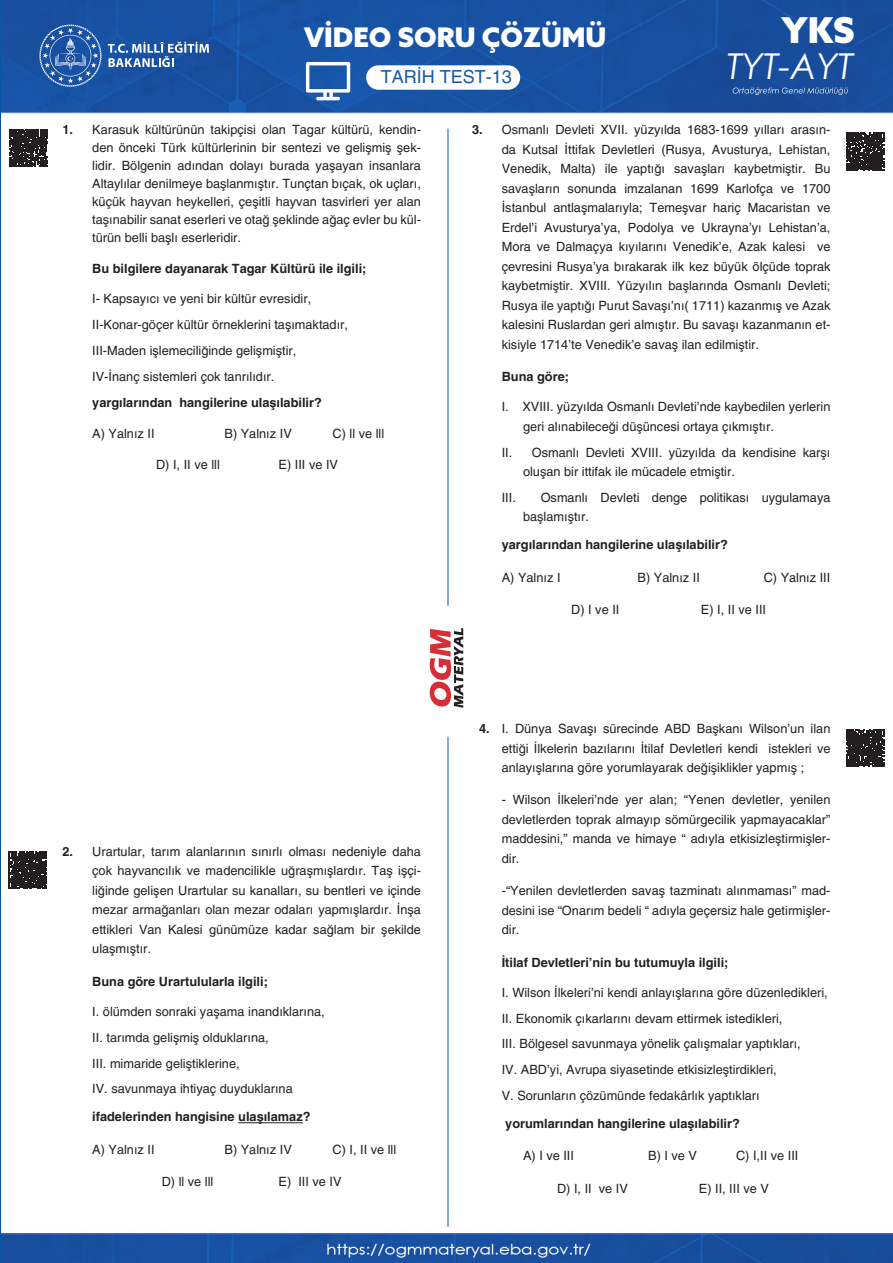
<style>
.page{position:relative;width:893px;height:1263px;background:#fff}
.page>*{position:absolute;margin:0;border:0;box-sizing:border-box;transform-origin:0 0}
.t1{font:italic 35.7px "Century Gothic";color:#fff}
.t2{font:900 35.7px "Azo Sans";color:#fff}
.t3{font:900 27px "Azo Sans";color:#fff}
.t4{font:18px "Helveticasinav";color:#185aa5}
.SORU__Y{font:12.75px/19.5px "Helveticasinav";color:#231f20;text-align:justify}
.CEVAP_5_Lİ__Y{font:12.75px/19.5px "Helveticasinav";color:#231f20}
.SORU__Y-2{font:700 12.75px "Helveticasinav";color:#231f20}
.s1{font-weight:700}
</style>
<div class="page">
<img style="left:2px;top:0;width:891px;height:1263px">
<hr style="left:448px;top:129px;width:1px;height:477px;background:#1358a3">
<hr style="left:448px;top:737px;width:1px;height:490px;background:#1358a3">
<svg style="left:39px;top:24px;width:63px;height:63px;background:#3a6bb0"></svg>
<svg style="left:108px;top:42px;width:101px;height:25px;background:#5781bb"></svg>
<svg style="left:430px;top:627px;width:33px;height:81px"></svg>
<div style="left:366px;top:65px;width:154px;height:25px;background:#fff;border-radius:12px"></div>
<svg style="left:306px;top:62px;width:44px;height:38px"></svg>
<svg style="left:733px;top:87px;width:115px;height:8px"></svg>
<hr style="left:238px;top:1122px;width:65px;height:1px;background:#231f20">
<svg style="left:9px;top:129px;width:38px;height:38px"></svg>
<svg style="left:846px;top:133px;width:38px;height:37px"></svg>
<svg style="left:846px;top:729px;width:38px;height:38px"></svg>
<svg style="left:9px;top:851px;width:38px;height:38px"></svg>
<h2 class="t3" style="left:304px;top:19px;width:304px">VİDEO SORU ÇÖZÜMÜ</h2>
<h3 class="t4" style="left:381px;top:67px;width:133px">TARİH TEST-13</h3>
<h1 class="t2" style="left:781px;top:6px;width:75px">YKS</h1>
<h1 class="t1" style="left:727px;top:41px;width:128px">TYT-AYT</h1>
<p class="SORU__Y" style="left:92px;top:121px;width:330px;line-height:18px;text-indent:-30px"><span class="s1">1.</span> Karasuk kültürünün takipçisi olan Tagar kültürü, kendin&shy;den önceki Türk kültürlerinin bir sentezi ve gelişmiş şek&shy;lidir. Bölgenin adından dolayı burada yaşayan insanlara Altaylılar denilmeye başlanmıştır. Tunçtan bıçak, ok uçları, küçük hayvan heykelleri, çeşitli hayvan tasvirleri yer alan taşınabilir sanat eserleri ve otağ şeklinde ağaç evler bu kül&shy;türün belli başlı eserleridir.</p>
<p class="SORU__Y-2" style="left:92px;top:261px;width:276px">Bu bilgilere dayanarak Tagar Kültürü ile ilgili;</p>
<p class="CEVAP_5_Lİ__Y" style="left:92px;top:289px;width:220px">I- Kapsayıcı ve yeni bir kültür evresidir,</p>
<p class="CEVAP_5_Lİ__Y" style="left:92px;top:315px;width:257px">II-Konar-göçer kültür örneklerini taşımaktadır,</p>
<p class="CEVAP_5_Lİ__Y" style="left:92px;top:341px;width:206px">III-Maden işlemeciliğinde gelişmiştir,</p>
<p class="CEVAP_5_Lİ__Y" style="left:92px;top:367px;width:184px">IV-İnanç sistemleri çok tanrılıdır.</p>
<p class="SORU__Y-2" style="left:92px;top:395px;width:231px">yargılarından hangilerine ulaşılabilir?</p>
<p class="SORU__Y" style="left:92px;top:424px;width:64px">A) Yalnız II</p>
<p class="SORU__Y" style="left:224px;top:424px;width:69px">B) Yalnız IV</p>
<p class="SORU__Y" style="left:332px;top:424px;width:53px">C) ll ve lll</p>
<p class="SORU__Y" style="left:156px;top:455px;width:65px">D) I, II ve lll</p>
<p class="SORU__Y" style="left:279px;top:455px;width:61px">E) III ve IV</p>
<p class="SORU__Y" style="left:92px;top:842px;width:330px;text-indent:-30px"><span class="s1">2.</span> Urartular, tarım alanlarının sınırlı olması nedeniyle daha çok hayvancılık ve madencilikle uğraşmışlardır. Taş işçi&shy;liğinde gelişen Urartular su kanalları, su bentleri ve içinde mezar armağanları olan mezar odaları yapmışlardır. İnşa ettikleri Van Kalesi günümüze kadar sağlam bir şekilde ulaşmıştır.</p>
<p class="SORU__Y-2" style="left:92px;top:974px;width:177px">Buna göre Urartulularla ilgili;</p>
<p class="CEVAP_5_Lİ__Y" style="left:92px;top:1002px;width:234px">I. ölümden sonraki yaşama inandıklarına,</p>
<p class="CEVAP_5_Lİ__Y" style="left:92px;top:1027px;width:178px">II. tarımda gelişmiş olduklarına,</p>
<p class="CEVAP_5_Lİ__Y" style="left:92px;top:1053px;width:149px">III. mimaride geliştiklerine,</p>
<p class="CEVAP_5_Lİ__Y" style="left:92px;top:1079px;width:202px">IV. savunmaya ihtiyaç duyduklarına</p>
<p class="SORU__Y-2" style="left:92px;top:1109px;width:220px">ifadelerinden hangisine ulaşılamaz?</p>
<p class="SORU__Y" style="left:92px;top:1139px;width:64px">A) Yalnız II</p>
<p class="SORU__Y" style="left:224px;top:1139px;width:69px">B) Yalnız IV</p>
<p class="SORU__Y" style="left:332px;top:1139px;width:65px">C) I, II ve lll</p>
<p class="SORU__Y" style="left:162px;top:1172px;width:53px">D) ll ve lll</p>
<p class="SORU__Y" style="left:279px;top:1172px;width:65px">E) III ve IV</p>
<p class="SORU__Y" style="left:502px;top:120px;width:330px;text-indent:-30px"><span class="s1">3.</span> Osmanlı Devleti XVII. yüzyılda 1683-1699 yılları arasın&shy;da Kutsal İttifak Devletleri (Rusya, Avusturya, Lehistan, Venedik, Malta) ile yaptığı savaşları kaybetmiştir. Bu savaşların sonunda imzalanan 1699 Karlofça ve 1700<br>İstanbul antlaşmalarıyla; Temeşvar hariç Macaristan ve Erdel’i Avusturya’ya, Podolya ve Ukrayna’yı Lehistan’a, Mora ve Dalmaçya kıyılarını Venedik’e, Azak kalesi ve çevresini Rusya’ya bırakarak ilk kez büyük ölçüde toprak kaybetmiştir. XVIII. Yüzyılın başlarında Osmanlı Devleti; Rusya ile yaptığı Purut Savaşı’nı( 1711) kazanmış ve Azak kalesini Ruslardan geri almıştır. Bu savaşı kazanmanın et&shy;kisiyle 1714’te Venedik’e savaş ilan edilmiştir.</p>
<p class="SORU__Y-2" style="left:502px;top:369px;width:69px">Buna göre;</p>
<p class="CEVAP_5_Lİ__Y" style="left:523px;top:397px;width:309px;text-indent:-21px">I. XVIII. yüzyılda Osmanlı Devleti’nde kaybedilen yerlerin geri alınabileceği düşüncesi ortaya çıkmıştır.</p>
<p class="CEVAP_5_Lİ__Y" style="left:523px;top:442px;width:309px;text-indent:-21px">II. Osmanlı Devleti XVIII. yüzyılda da kendisine karşı oluşan bir ittifak ile mücadele etmiştir.</p>
<p class="CEVAP_5_Lİ__Y" style="left:502px;top:488px;width:16px">III.</p>
<p class="CEVAP_5_Lİ__Y" style="left:523px;top:488px;width:309px;text-indent:18px">Osmanlı Devleti denge politikası uygulamaya başlamıştır.</p>
<p class="SORU__Y-2" style="left:502px;top:537px;width:228px">yargılarından hangilerine ulaşılabilir?</p>
<p class="SORU__Y" style="left:502px;top:567px;width:60px">A) Yalnız I</p>
<p class="SORU__Y" style="left:638px;top:567px;width:64px">B) Yalnız II</p>
<p class="SORU__Y" style="left:764px;top:567px;width:68px">C) Yalnız III</p>
<p class="SORU__Y" style="left:571px;top:600px;width:50px">D) I ve II</p>
<p class="SORU__Y" style="left:701px;top:600px;width:67px">E) I, II ve III</p>
<p class="SORU__Y" style="left:502px;top:719px;width:330px;text-indent:-23px"><span class="s1">4.</span> I. Dünya Savaşı sürecinde ABD Başkanı Wilson’un ilan ettiği İlkelerin bazılarını İtilaf Devletleri kendi istekleri ve anlayışlarına göre yorumlayarak değişiklikler yapmış ;</p>
<p class="SORU__Y" style="left:502px;top:790px;width:330px">- Wilson İlkeleri’nde yer alan; “Yenen devletler, yenilen devletlerden toprak almayıp sömürgecilik yapmayacaklar” maddesini,” manda ve himaye “ adıyla etkisizleştirmişler&shy;dir.</p>
<p class="SORU__Y" style="left:502px;top:881px;width:330px">-“Yenilen devletlerden savaş tazminatı alınmaması” mad&shy;desini ise “Onarım bedeli “ adıyla geçersiz hale getirmişler&shy;dir.</p>
<p class="SORU__Y-2" style="left:502px;top:955px;width:228px">İtilaf Devletleri’nin bu tutumuyla ilgili;</p>
<p class="CEVAP_5_Lİ__Y" style="left:502px;top:982px;width:327px">I. Wilson İlkeleri’ni kendi anlayışlarına göre düzenledikleri,</p>
<p class="CEVAP_5_Lİ__Y" style="left:502px;top:1008px;width:282px">II. Ekonomik çıkarlarını devam ettirmek istedikleri,</p>
<p class="CEVAP_5_Lİ__Y" style="left:502px;top:1034px;width:301px">III. Bölgesel savunmaya yönelik çalışmalar yaptıkları,</p>
<p class="CEVAP_5_Lİ__Y" style="left:502px;top:1060px;width:276px">IV. ABD’yi, Avrupa siyasetinde etkisizleştirdikleri,</p>
<p class="CEVAP_5_Lİ__Y" style="left:502px;top:1086px;width:259px">V. Sorunların çözümünde fedakârlık yaptıkları</p>
<p class="SORU__Y-2" style="left:505px;top:1116px;width:236px">yorumlarından hangilerine ulaşılabilir?</p>
<p class="SORU__Y" style="left:523px;top:1146px;width:53px">A) I ve III</p>
<p class="SORU__Y" style="left:648px;top:1146px;width:50px">B) I ve V</p>
<p class="SORU__Y" style="left:736px;top:1146px;width:64px">C) I,II ve III</p>
<p class="SORU__Y" style="left:557px;top:1178px;width:72px">D) I, II ve IV</p>
<p class="SORU__Y" style="left:699px;top:1178px;width:72px">E) II, III ve V</p>
</div>
